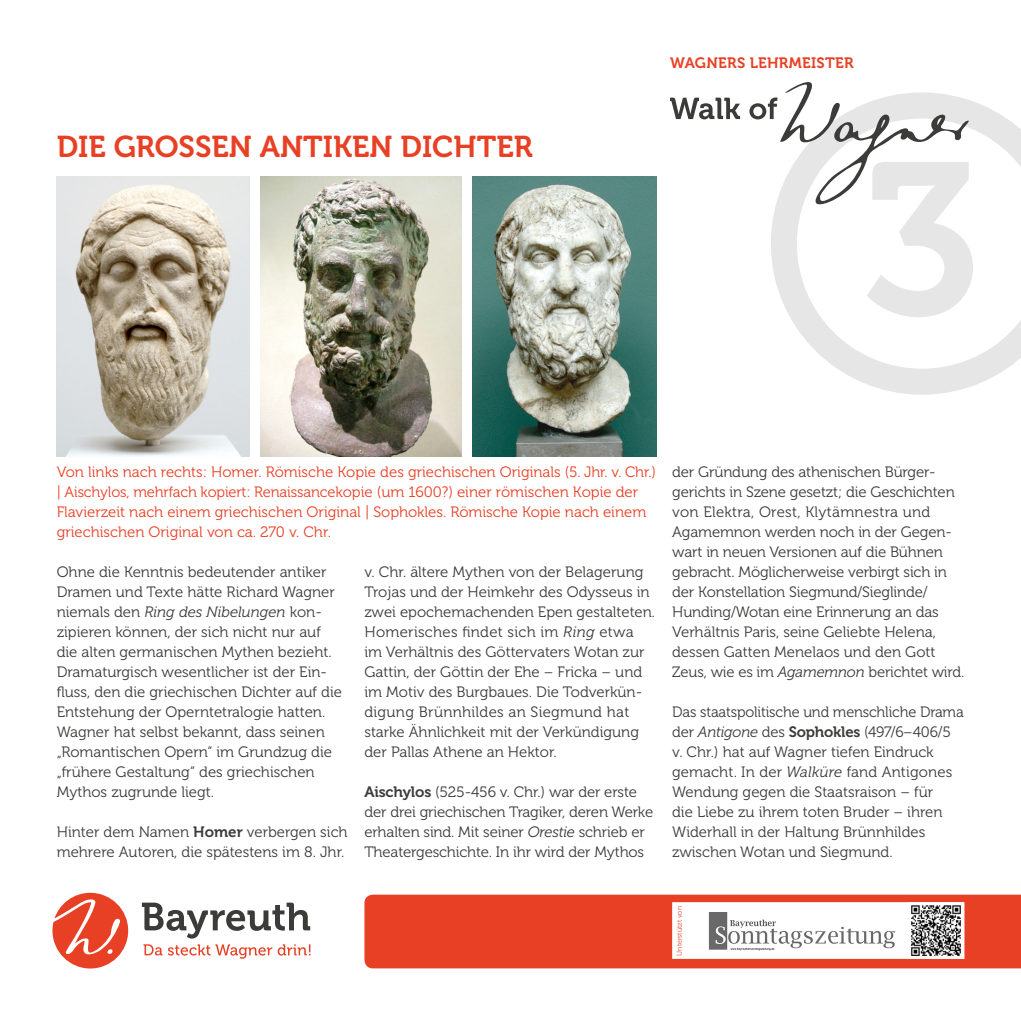
<style>
.page{position:relative;width:1021px;height:1021px;background:#fff}
.page>*{position:absolute;margin:0;border:0;box-sizing:border-box;transform-origin:0 0}
.t1{font:215px "Museo 700";color:#e6e6e6}
.t2{font:30px "Museo 700";color:#e84025}
.t3{font:15px/20px "Museo 300";color:#3b3b3a}
.t4{font:15px/20px "Museo 300";color:#e84025}
.t5{font:15px "Museo 700";letter-spacing:.02em;color:#e84025}
.t6{font:7px "Museo 300";color:#e84025}
.s1{font-style:italic}
.s2{font-family:"Museo 700"}
</style>
<div class="page">
<svg style="left:771px;top:100px;width:249px;height:295px"></svg>
<div style="left:364px;top:894px;width:656px;height:74px;background:#e84025"></div>
<svg style="left:670px;top:900px;width:295px;height:60px"></svg>
<img style="left:707px;top:912px;width:190px;height:39px">
<img style="left:57px;top:177px;width:192px;height:280px">
<img style="left:260px;top:177px;width:202px;height:280px">
<img style="left:472px;top:177px;width:184px;height:280px">
<svg style="left:142px;top:902px;width:168px;height:36px"></svg>
<svg style="left:143px;top:944px;width:19px;height:11px"></svg>
<svg style="left:168px;top:944px;width:104px;height:14px"></svg>
<svg style="left:278px;top:944px;width:32px;height:11px"></svg>
<svg style="left:52px;top:892px;width:76px;height:76px"></svg>
<svg style="left:670px;top:98px;width:70px;height:21px"></svg>
<svg style="left:749px;top:82px;width:219px;height:124px"></svg>
<h2 class="t2" style="left:57px;top:130px;width:477px">DIE GROSSEN ANTIKEN DICHTER</h2>
<p class="t5" style="left:670px;top:54px;width:185px">WAGNERS LEHRMEISTER</p>
<h1 class="t1" style="left:861px;top:121px;width:121px">3</h1>
<p class="t4" style="left:57px;top:462px;width:600px">Von links nach rechts: Homer. Römische Kopie des griechischen Originals (5. Jhr. v. Chr.) | Aischylos, mehrfach kopiert: Renaissancekopie (um 1600?) einer römischen Kopie der Flavierzeit nach einem griechischen Original | Sophokles. Römische Kopie nach einem griechischen Original von ca. 270 v. Chr.</p>
<p class="t3" style="left:57px;top:562px;width:287px">Ohne die Kenntnis bedeutender antiker Dramen und Texte hätte Richard Wagner niemals den <span class="s1">Ring des Nibelungen</span> kon&shy;zipieren können, der sich nicht nur auf die alten germanischen Mythen bezieht.<br>Dramaturgisch wesentlicher ist der Ein&shy;fluss, den die griechischen Dichter auf die Entstehung der Operntetralogie hatten.<br>Wagner hat selbst bekannt, dass seinen „Romantischen Opern“ im Grundzug die „frühere Gestaltung“ des griechischen Mythos zugrunde liegt.</p>
<p class="t3" style="left:57px;top:822px;width:292px">Hinter dem Namen <span class="s2">Homer</span> verbergen sich mehrere Autoren, die spätestens im 8. Jhr.</p>
<p class="t3" style="left:364px;top:562px;width:292px">v. Chr. ältere Mythen von der Belagerung Trojas und der Heimkehr des Odysseus in zwei epochemachenden Epen gestalteten.<br>Homerisches findet sich im <span class="s1">Ring</span> etwa im Verhältnis des Göttervaters Wotan zur Gattin, der Göttin der Ehe – Fricka – und im Motiv des Burgbaues. Die Todverkün&shy;digung Brünnhildes an Siegmund hat starke Ähnlichkeit mit der Verkündigung der Pallas Athene an Hektor.</p>
<p class="t3" style="left:364px;top:782px;width:290px"><span class="s2">Aischylos</span> (525-456 v. Chr.) war der erste der drei griechischen Tragiker, deren Werke erhalten sind. Mit seiner <span class="s1">Orestie</span> schrieb er Theatergeschichte. In ihr wird der Mythos</p>
<p class="t3" style="left:672px;top:462px;width:293px">der Gründung des athenischen Bürger&shy;gerichts in Szene gesetzt; die Geschichten von Elektra, Orest, Klytämnestra und Agamemnon werden noch in der Gegen&shy;wart in neuen Versionen auf die Bühnen gebracht. Möglicherweise verbirgt sich in der Konstellation Siegmund/Sieglinde/ Hunding/Wotan eine Erinnerung an das Verhältnis Paris, seine Geliebte Helena, dessen Gatten Menelaos und den Gott Zeus, wie es im <span class="s1">Agamemnon</span> berichtet wird.</p>
<p class="t3" style="left:672px;top:702px;width:293px">Das staatspolitische und menschliche Drama der <span class="s1">Antigone</span> des <span class="s2">Sophokles</span> (497/6–406/5 v. Chr.) hat auf Wagner tiefen Eindruck gemacht. In der <span class="s1">Walküre</span> fand Antigones Wendung gegen die Staatsraison – für<br>die Liebe zu ihrem toten Bruder – ihren Widerhall in der Haltung Brünnhildes zwischen Wotan und Siegmund.</p>
<p class="t6" style="left:675px;top:955px;width:51px;rotate:-90deg">Unterstützt von</p>
</div>
